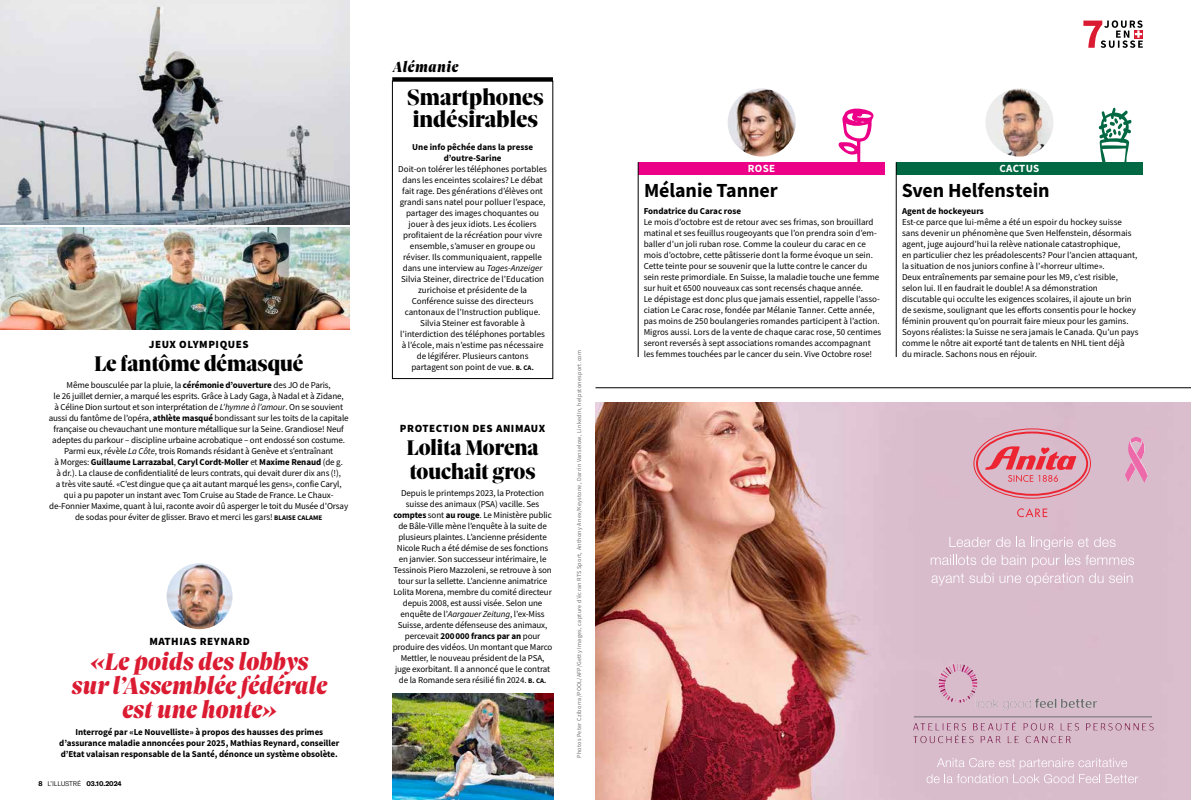
<style>
.page{position:relative;width:1191px;height:800px;background:#fff}
.page>*{position:absolute;margin:0;border:0;box-sizing:border-box;transform-origin:0 0}
.t1{font:italic 900 26px/24px "Sole Serif Big Display";letter-spacing:.005em;color:#db1b32;text-align:center}
.t2{font:900 24px/22px "Sole Serif Big Display";letter-spacing:.005em;color:#000}
.t3{font:900 23px/24px "Sole Serif Big Display";color:#000}
.t4{font:700 20px "Source Sans Pro";letter-spacing:-.005em;color:#000}
.t5{font:italic 900 16px "Sole Serif Big Display";letter-spacing:.03em;color:#000}
.t6{font:900 11px "Source Sans Pro";letter-spacing:.05em;color:#000}
.t7{font:700 11px "Source Sans Pro";letter-spacing:.03em;color:#fff}
.t8{font:9px/11px "Source Sans Pro";letter-spacing:-.01em;color:#000;text-align:center}
.t9{font:700 9px/11px "Source Sans Pro";color:#000;text-align:center}
.t10{font:700 6.7px "GT America";letter-spacing:-.01em;color:#000}
.t11{font:6px "Source Sans Pro";letter-spacing:.05em;color:#6d6c6c}
.s1{font-weight:700}
.s2{font-style:italic}
.s3{font-weight:700;font-size:7px}
.s4{font-weight:300}
</style>
<div class="page">
<img style="left:0;top:228px;width:349px;height:101px">
<img style="left:0;top:0;width:349px;height:224px">
<img style="left:392px;top:693px;width:161px;height:106px">
<img style="left:167px;top:563px;width:65px;height:66px;border-radius:33px">
<img style="left:985px;top:88px;width:68px;height:68px;border-radius:34px">
<img style="left:727px;top:88px;width:68px;height:68px;border-radius:34px">
<svg style="left:1083px;top:20px;width:59px;height:28px"></svg>
<div style="left:392px;top:81px;width:161px;height:297px;border:1px solid #000"></div>
<svg style="left:392px;top:77px;width:161px;height:4px"></svg>
<div style="left:896px;top:162px;width:246px;height:13px;background:#006842"></div>
<hr style="left:896px;top:162px;width:1px;height:195px;background:#000">
<div style="left:638px;top:162px;width:247px;height:13px;background:#eb0087"></div>
<svg style="left:1098px;top:107px;width:34px;height:55px"></svg>
<svg style="left:838px;top:108px;width:36px;height:54px"></svg>
<hr style="left:638px;top:162px;width:1px;height:195px;background:#000">
<hr style="left:595px;top:387px;width:596px;height:1px;background:#000">
<img style="left:595px;top:403px;width:596px;height:396px">
<img style="left:936px;top:661px;width:162px;height:50px">
<div style="left:976px;top:431px;width:112px;height:64px;border:2px solid #ed2533;border-radius:50%"></div>
<svg style="left:985px;top:446px;width:91px;height:36px;background:#de8b9a"></svg>
<svg style="left:1017px;top:508px;width:30px;height:9px"></svg>
<img style="left:909px;top:717px;width:245px;height:27px">
<hr style="left:913px;top:716px;width:239px;height:1px;background:#6f6e6e">
<svg style="left:1130px;top:437px;width:11px;height:6px"></svg>
<svg style="left:930px;top:536px;width:204px;height:49px;background:#dcc4d1"></svg>
<svg style="left:926px;top:757px;width:212px;height:26px;background:#ddc5d2"></svg>
<p class="t6" style="left:149px;top:336px;width:101px">JEUX OLYMPIQUES</p>
<h3 class="t3" style="left:94px;top:350px;width:211px">Le fantôme démasqué</h3>
<p class="t8" style="left:49px;top:379px;width:301px">Même bousculée par la pluie, la <span class="s1">cérémonie d’ouverture</span> des JO de Paris,<br>le 26 juillet dernier, a marqué les esprits. Grâce à Lady Gaga, à Nadal et à Zidane,<br>à Céline Dion surtout et son interprétation de <span class="s2">L’hymne à l’amour</span>. On se souvient aussi du fantôme de l’opéra, <span class="s1">athlète masqué</span> bondissant sur les toits de la capitale française ou chevauchant une monture métallique sur la Seine. Grandiose! Neuf adeptes du parkour – discipline urbaine acrobatique – ont endossé son costume.<br>Parmi eux, révèle <span class="s2">La Côte</span>, trois Romands résidant à Genève et s’entraînant<br>à Morges: <span class="s1">Guillaume Larrazabal</span>, <span class="s1">Caryl Cordt-Moller</span> et <span class="s1">Maxime Renaud</span> (de g.<br>à dr.). La clause de confidentialité de leurs contrats, qui devait durer dix ans (!),<br>a très vite sauté. «C’est dingue que ça ait autant marqué les gens», confie Caryl, qui a pu papoter un instant avec Tom Cruise au Stade de France. Le Chaux&shy;de-Fonnier Maxime, quant à lui, raconte avoir dû asperger le toit du Musée d’Orsay de sodas pour éviter de glisser. Bravo et merci les gars! <span class="s3">BLAISE CALAME</span></p>
<p class="t6" style="left:149px;top:633px;width:102px">MATHIAS REYNARD</p>
<h1 class="t1" style="left:72px;top:650px;width:257px">«Le poids des lobbys sur l’Assemblée fédérale est une honte»</h1>
<p class="t9" style="left:59px;top:726px;width:281px">Interrogé par «Le Nouvelliste» à propos des hausses des primes d’assurance maladie annoncées pour 2025, Mathias Reynard, conseiller d’Etat valaisan responsable de la Santé, dénonce un système obsolète.</p>
<p class="t10" style="left:38px;top:779px;width:85px">8 <span class="s4">L’ILLUSTRÉ</span> 03.10.2024</p>
<h3 class="t5" style="left:393px;top:56px;width:67px">Alémanie</h3>
<h2 class="t2" style="left:407px;top:86px;width:138px">Smartphones indésirables</h2>
<p class="t9" style="left:412px;top:141px;width:122px">Une info pêchée dans la presse d’outre-Sarine</p>
<p class="t8" style="left:398px;top:163px;width:150px">Doit-on tolérer les téléphones portables dans les enceintes scolaires? Le débat fait rage. Des générations d’élèves ont grandi sans natel pour polluer l’espace, partager des images choquantes ou jouer à des jeux idiots. Les écoliers profitaient de la récréation pour vivre ensemble, s’amuser en groupe ou réviser. Ils communiquaient, rappelle dans une interview au <span class="s2">Tages-Anzeiger </span>Silvia Steiner, directrice de l’Education zurichoise et présidente de la Conférence suisse des directeurs cantonaux de l’Instruction publique.<br>Silvia Steiner est favorable à l’interdiction des téléphones portables à l’école, mais n’estime pas nécessaire de légiférer. Plusieurs cantons partagent son point de vue. <span class="s3">B. CA.</span></p>
<p class="t6" style="left:400px;top:420px;width:147px">PROTECTION DES ANIMAUX</p>
<h3 class="t3" style="left:406px;top:434px;width:134px">Lolita Morena touchait gros</h3>
<p class="t8" style="left:393px;top:487px;width:161px">Depuis le printemps 2023, la Protection suisse des animaux (PSA) vacille. Ses <span class="s1">comptes</span> sont <span class="s1">au rouge</span>. Le Ministère public de Bâle-Ville mène l’enquête à la suite de plusieurs plaintes. L’ancienne présidente Nicole Ruch a été démise de ses fonctions en janvier. Son successeur intérimaire, le Tessinois Piero Mazzoleni, se retrouve à son tour sur la sellette. L’ancienne animatrice Lolita Morena, membre du comité directeur depuis 2008, est aussi visée. Selon une enquête de l’<span class="s2">Aargauer Zeitung</span>, l’ex-Miss Suisse, ardente défenseuse des animaux, percevait <span class="s1">200000 francs par an</span> pour produire des vidéos. Un montant que Marco Mettler, le nouveau président de la PSA, juge exorbitant. Il a annoncé que le contrat de la Romande sera résilié fin 2024. <span class="s3">B. CA.</span></p>
<p class="t11" style="left:575px;top:757px;width:409px;rotate:-90deg">Photos Peter Cziborra/POOL/AFP/Getty Images, capture d’écran RTS Sport, Anthony Anex/Keystone, Darrin Vanselow, LinkedIn, helpstonesport.com</p>
<p class="t7" style="left:748px;top:161px;width:29px">ROSE</p>
<p class="t7" style="left:999px;top:161px;width:41px">CACTUS</p>
<h3 class="t4" style="left:644px;top:176px;width:135px">Mélanie Tanner</h3>
<h3 class="t4" style="left:901px;top:176px;width:149px">Sven Helfenstein</h3>
<p class="t9" style="left:902px;top:205px;width:83px">Agent de hockeyeurs</p>
<p class="t8" style="left:902px;top:216px;width:238px;text-align:left">Est-ce parce que lui-même a été un espoir du hockey suisse sans devenir un phénomène que Sven Helfenstein, désormais agent, juge aujourd’hui la relève nationale catastrophique,<br>en particulier chez les préadolescents? Pour l’ancien attaquant, la situation de nos juniors confine à l’«horreur ultime».<br>Deux entraînements par semaine pour les M9, c’est risible, selon lui. Il en faudrait le double! A sa démonstration discutable qui occulte les exigences scolaires, il ajoute un brin de sexisme, soulignant que les efforts consentis pour le hockey féminin prouvent qu’on pourrait faire mieux pour les gamins.<br>Soyons réalistes: la Suisse ne sera jamais le Canada. Qu’un pays comme le nôtre ait exporté tant de talents en NHL tient déjà<br>du miracle. Sachons nous en réjouir.</p>
<p class="t9" style="left:643px;top:205px;width:99px">Fondatrice du Carac rose</p>
<p class="t8" style="left:643px;top:216px;width:239px;text-align:left">Le mois d’octobre est de retour avec ses frimas, son brouillard matinal et ses feuillus rougeoyants que l’on prendra soin d’em&shy;baller d’un joli ruban rose. Comme la couleur du carac en ce mois d’octobre, cette pâtisserie dont la forme évoque un sein.<br>Cette teinte pour se souvenir que la lutte contre le cancer du sein reste primordiale. En Suisse, la maladie touche une femme sur huit et 6500 nouveaux cas sont recensés chaque année.<br>Le dépistage est donc plus que jamais essentiel, rappelle l’asso&shy;ciation Le Carac rose, fondée par Mélanie Tanner. Cette année, pas moins de 250 boulangeries romandes participent à l’action.<br>Migros aussi. Lors de la vente de chaque carac rose, 50 centimes seront reversés à sept associations romandes accompagnant les femmes touchées par le cancer du sein. Vive Octobre rose!</p>
</div>
